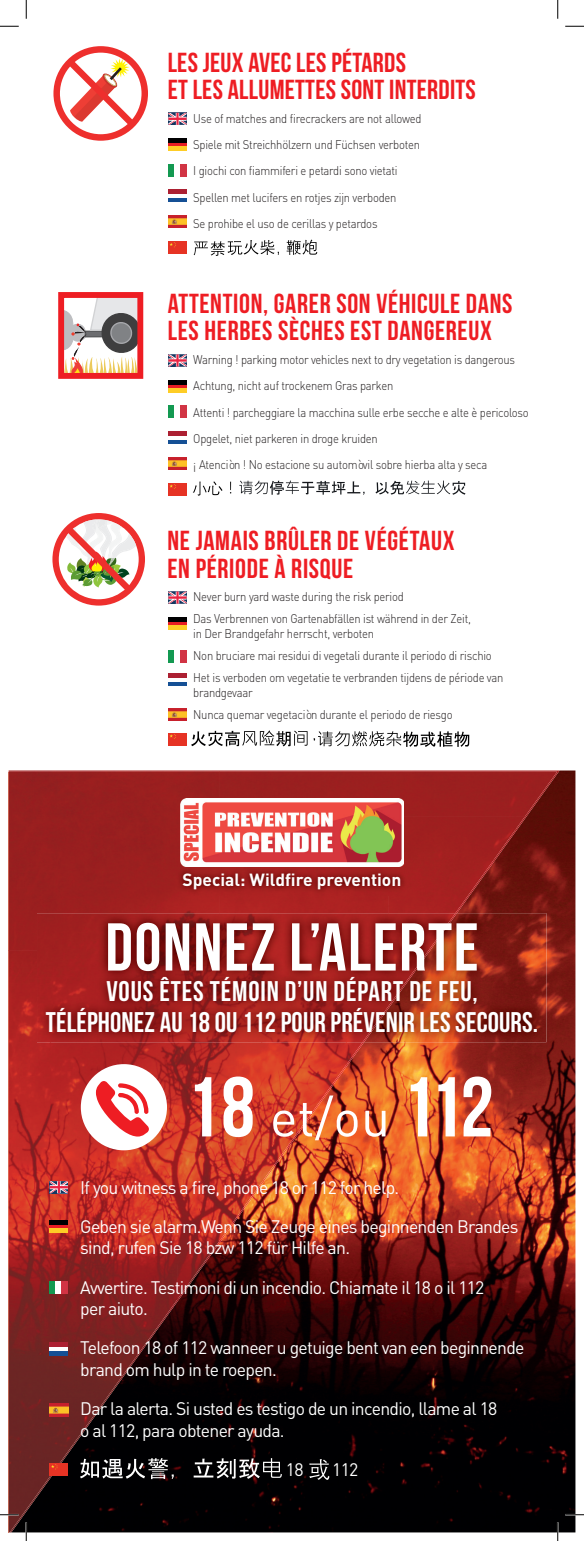
<style>
.page{position:relative;width:584px;height:1541px;background:#fff}
.page>*{position:absolute;margin:0;border:0;box-sizing:border-box;transform-origin:0 0}
.t1{font:700 84.62px "Bebas Neue";color:#fff}
.t2{font:67.5px "Bebas Neue";letter-spacing:.025em;color:#fff}
.t3{font:28.38px/30.6px "Bebas Neue";letter-spacing:.005em;color:#fff;text-align:center}
.t4{font:27.5px/27.5px "Bebas Neue";letter-spacing:.025em;color:#ee1d23}
.t5{font:17.88px/39.2px "DIN";letter-spacing:-.04em;color:#fff}
.t6{font:700 17.38px "DIN";color:#fff}
.t7{font:300 12.5px/26.2px "DIN";letter-spacing:-.02em;color:#231f20;scale:.9 1}
.s1{font-family:"DIN";font-weight:400;font-size:52.12px}
</style>
<div class="page">
<svg style="left:194px;top:240px;width:123px;height:16px"></svg>
<div style="left:53px;top:46px;width:95px;height:95px;border:6px solid #ee2f2d;border-radius:50%"></div>
<svg style="left:61px;top:53px;width:81px;height:81px"></svg>
<svg style="left:52px;top:513px;width:93px;height:92px"></svg>
<svg style="left:193px;top:481px;width:29px;height:15px"></svg>
<svg style="left:239px;top:480px;width:126px;height:15px"></svg>
<svg style="left:376px;top:480px;width:89px;height:15px"></svg>
<svg style="left:58px;top:292px;width:85px;height:87px"></svg>
<svg style="left:191px;top:730px;width:117px;height:16px"></svg>
<svg style="left:314px;top:731px;width:155px;height:16px"></svg>
<img style="left:51px;top:770px;width:524px;height:762px">
<div style="left:9px;top:815px;width:210px;height:135px;background:#9a1f1f"></div>
<img style="left:389px;top:816px;width:127px;height:90px">
<div style="left:219px;top:867px;width:170px;height:46px;background:#ad2222"></div>
<img style="left:388px;top:905px;width:67px;height:8px">
<img style="left:9px;top:950px;width:41px;height:582px">
<img style="left:50px;top:1042px;width:212px;height:222px">
<img style="left:262px;top:1042px;width:85px;height:88px">
<img style="left:262px;top:1129px;width:1px;height:51px">
<img style="left:50px;top:1263px;width:128px;height:135px">
<img style="left:177px;top:1263px;width:1px;height:35px">
<img style="left:50px;top:1398px;width:57px;height:45px">
<img style="left:50px;top:1443px;width:1px;height:20px">
<img style="left:9px;top:770px;width:551px;height:45px">
<img style="left:493px;top:815px;width:35px;height:45px">
<img style="left:461px;top:859px;width:34px;height:46px">
<svg style="left:455px;top:904px;width:8px;height:9px"></svg>
<img style="left:332px;top:1042px;width:32px;height:42px">
<img style="left:300px;top:1084px;width:34px;height:45px">
<img style="left:263px;top:1129px;width:39px;height:54px">
<img style="left:220px;top:1180px;width:44px;height:62px">
<img style="left:178px;top:1239px;width:43px;height:62px">
<img style="left:136px;top:1298px;width:42px;height:62px">
<img style="left:93px;top:1357px;width:43px;height:62px">
<img style="left:51px;top:1416px;width:43px;height:61px">
<img style="left:10px;top:1474px;width:41px;height:58px">
<img style="left:457px;top:913px;width:89px;height:129px">
<img style="left:37px;top:913px;width:326px;height:129px">
<img style="left:363px;top:913px;width:94px;height:129px">
<div style="left:81px;top:1064px;width:86px;height:86px;background:#fff;border-radius:50%"></div>
<svg style="left:96px;top:1081px;width:53px;height:55px"></svg>
<img style="left:180px;top:799px;width:224px;height:68px">
<img style="left:177px;top:868px;width:229px;height:27px">
<svg style="left:80px;top:1458px;width:94px;height:21px;background:#504f50"></svg>
<svg style="left:194px;top:1458px;width:88px;height:21px"></svg>
<svg style="left:309px;top:1459px;width:21px;height:21px"></svg>
<svg style="left:50px;top:1225px;width:18px;height:4px"></svg>
<hr style="left:50px;top:1229px;width:18px;height:4px;background:#fecd26">
<hr style="left:50px;top:1221px;width:18px;height:4px;background:#000001">
<svg style="left:50px;top:1181px;width:18px;height:12px"></svg>
<div style="left:50px;top:1282px;width:6px;height:12px;background:#139951"></div>
<div style="left:56px;top:1282px;width:6px;height:12px;background:#fff"></div>
<div style="left:62px;top:1282px;width:6px;height:12px;background:#d13444"></div>
<hr style="left:50px;top:1351px;width:18px;height:4px;background:#155095">
<hr style="left:50px;top:1347px;width:18px;height:4px;background:#fff">
<hr style="left:50px;top:1343px;width:18px;height:4px;background:#ac2032">
<img style="left:50px;top:1404px;width:18px;height:12px">
<div style="left:50px;top:1463px;width:18px;height:12px;background:#e63324"></div>
<svg style="left:51px;top:1464px;width:7px;height:5px"></svg>
<div style="left:168px;top:142px;width:18px;height:5px;background:#e71d24"></div>
<hr style="left:168px;top:147px;width:18px;height:4px;background:#fecd26">
<hr style="left:168px;top:138px;width:18px;height:4px;background:#000001">
<svg style="left:168px;top:113px;width:19px;height:12px"></svg>
<div style="left:168px;top:241px;width:18px;height:13px;background:#e63324"></div>
<svg style="left:170px;top:242px;width:6px;height:5px"></svg>
<div style="left:168px;top:164px;width:6px;height:12px;background:#139951"></div>
<div style="left:180px;top:164px;width:6px;height:12px;background:#d13444"></div>
<hr style="left:168px;top:198px;width:19px;height:4px;background:#155095">
<hr style="left:168px;top:190px;width:19px;height:4px;background:#ac2032">
<img style="left:168px;top:215px;width:19px;height:13px">
<svg style="left:168px;top:384px;width:18px;height:4px"></svg>
<hr style="left:168px;top:388px;width:18px;height:4px;background:#fecd26">
<hr style="left:168px;top:380px;width:18px;height:4px;background:#000001">
<svg style="left:168px;top:621px;width:18px;height:4px"></svg>
<hr style="left:168px;top:625px;width:18px;height:4px;background:#fecd26">
<hr style="left:168px;top:617px;width:18px;height:4px;background:#000001">
<svg style="left:168px;top:354px;width:19px;height:12px"></svg>
<svg style="left:168px;top:591px;width:19px;height:13px"></svg>
<div style="left:168px;top:483px;width:18px;height:12px;background:#e63324"></div>
<svg style="left:170px;top:484px;width:6px;height:5px"></svg>
<div style="left:168px;top:733px;width:18px;height:12px;background:#e63324"></div>
<svg style="left:170px;top:734px;width:6px;height:5px"></svg>
<div style="left:168px;top:406px;width:6px;height:12px;background:#139951"></div>
<div style="left:180px;top:406px;width:6px;height:12px;background:#d13444"></div>
<div style="left:168px;top:650px;width:6px;height:12px;background:#139951"></div>
<div style="left:180px;top:650px;width:6px;height:12px;background:#d13444"></div>
<svg style="left:168px;top:440px;width:19px;height:3px"></svg>
<svg style="left:168px;top:435px;width:19px;height:1px"></svg>
<hr style="left:168px;top:431px;width:19px;height:4px;background:#ac2032">
<hr style="left:168px;top:682px;width:18px;height:4px;background:#155095">
<hr style="left:168px;top:674px;width:18px;height:4px;background:#ac2032">
<img style="left:168px;top:457px;width:19px;height:12px">
<img style="left:168px;top:708px;width:19px;height:12px">
<svg style="left:0;top:25px;width:19px;height:2px"></svg>
<svg style="left:565px;top:25px;width:19px;height:2px"></svg>
<svg style="left:0;top:1514px;width:19px;height:1px"></svg>
<svg style="left:565px;top:1514px;width:19px;height:1px"></svg>
<svg style="left:25px;top:0;width:2px;height:19px"></svg>
<svg style="left:25px;top:1522px;width:2px;height:19px"></svg>
<svg style="left:557px;top:0;width:2px;height:19px"></svg>
<svg style="left:557px;top:1522px;width:2px;height:19px"></svg>
<h3 class="t4" style="left:168px;top:48px;width:310px">LES JEUX AVEC LES PÉTARDS<br>ET LES ALLUMETTES SONT INTERDITS</h3>
<p class="t7" style="left:193px;top:105px;width:255px">Use of matches and firecrackers are not allowed Spiele mit Streichhölzern und Füchsen verboten I giochi con fiammiferi e petardi sono vietati Spellen met lucifers en rotjes zijn verboden<br>Se prohibe el uso de cerillas y petardos</p>
<h3 class="t4" style="left:168px;top:289px;width:346px">ATTENTION, GARER SON VÉHICULE DANS<br>LES HERBES SÈCHES EST DANGEREUX</h3>
<p class="t7" style="left:193px;top:346px;width:374px">Warning ! parking motor vehicles next to dry vegetation is dangerous Achtung, nicht auf trockenem Gras parken<br>Attenti ! parcheggiare la macchina sulle erbe secche e alte è pericoloso Opgelet, niet parkeren in droge kruiden<br>¡ Atenciòn ! No estacione su automòvil sobre hierba alta y seca</p>
<h3 class="t4" style="left:167px;top:527px;width:289px">NE JAMAIS BRÛLER DE VÉGÉTAUX<br>EN PÉRIODE À RISQUE</h3>
<p class="t7" style="left:193px;top:585px;width:310px;line-height:22.1px">Never burn yard waste during the risk period<br>Das Verbrennen von Gartenabfällen ist während in der Zeit,</p>
<p class="t7" style="left:193px;top:622px;width:346px;line-height:22.1px">in Der Brandgefahr herrscht, verboten<br>Non bruciare mai residui di vegetali durante il periodo di rischio<br>Het is verboden om vegetatie te verbranden tijdens de période van</p>
<p class="t7" style="left:193px;top:681px;width:290px;line-height:22.1px">brandgevaar<br>Nunca quemar vegetaciòn durante el periodo de riesgo</p>
<h3 class="t6" style="left:183px;top:868px;width:220px">Special: Wildfire prevention</h3>
<h2 class="t2" style="left:105px;top:910px;width:375px">DONNEZ L’ALERTE</h2>
<h3 class="t3" style="left:46px;top:976px;width:494px">VOUS ÊTES TÉMOIN D’UN DÉPART DE FEU,<br>TÉLÉPHONEZ AU 18 OU 112 POUR PRÉVENIR LES SECOURS.</h3>
<h1 class="t1" style="left:186px;top:1061px;width:309px">18 <span class="s1">et/ou</span> 112</h1>
<h3 class="t5" style="left:80px;top:1167px;width:440px">If you witness a fire, phone 18 or 112 for help.<br>Geben sie alarm.Wenn Sie Zeuge eines beginnenden Brandes</h3>
<h3 class="t5" style="left:80px;top:1228px;width:406px">sind, rufen Sie 18 bzw 112 für Hilfe an.<br>Avvertire. Testimoni di un incendio. Chiamate il 18 o il 112</h3>
<h3 class="t5" style="left:80px;top:1288px;width:446px">per aiuto.<br>Telefoon 18 of 112 wanneer u getuige bent van een beginnende</h3>
<h3 class="t5" style="left:80px;top:1349px;width:419px">brand om hulp in te roepen.<br>Dar la alerta. Si usted es testigo de un incendio, llame al 18</h3>
<h3 class="t5" style="left:80px;top:1410px;width:206px">o al 112, para obtener ayuda.</h3>
<h3 class="t5" style="left:286px;top:1449px;width:19px">18</h3>
<h3 class="t5" style="left:332px;top:1449px;width:28px">112</h3>
</div>
